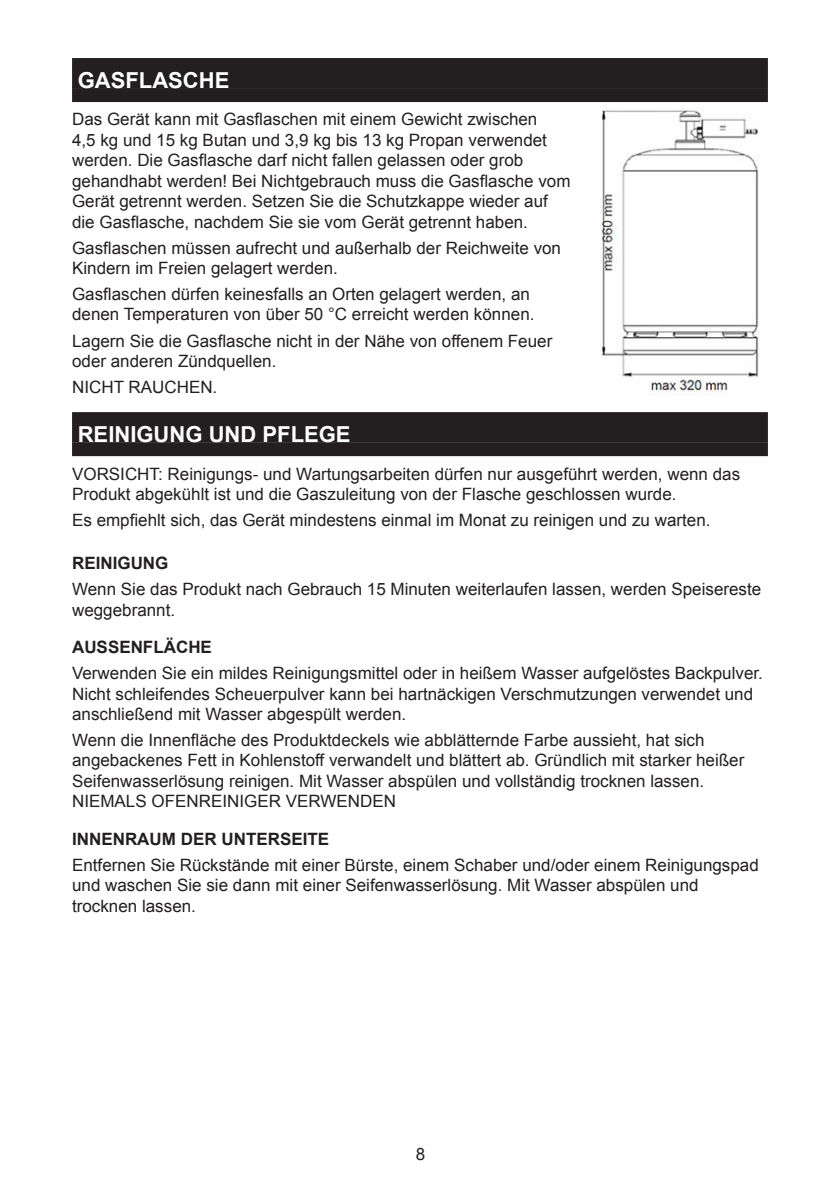
<style>
.page{position:relative;width:840px;height:1191px;background:#fff}
.page>*{position:absolute;margin:0;border:0;box-sizing:border-box;transform-origin:0 0}
.Overskrift{font:700 22px "Arial";color:#fff}
.Brødtekst{font:17px/20.4px "Arial";color:#231f20}
.Punktopstilling{font:17px "Arial";color:#231f20}
.Brødtekst_fed{font:700 17px "Arial";color:#231f20}
</style>
<div class="page">
<div style="left:72px;top:58px;width:695px;height:30px;background:#231f20"></div>
<div style="left:72px;top:88px;width:695px;height:14px;background:#231f20"></div>
<div style="left:72px;top:412px;width:695px;height:30px;background:#231f20"></div>
<div style="left:72px;top:442px;width:695px;height:14px;background:#231f20"></div>
<img style="left:601px;top:109px;width:158px;height:286px">
<p class="Overskrift" style="left:78px;top:66px;width:153px">GASFLASCHE</p>
<p class="Brødtekst" style="left:72px;top:109px;width:499px">Das Gerät kann mit Gasflaschen mit einem Gewicht zwischen<br>4,5 kg und 15 kg Butan und 3,9 kg bis 13 kg Propan verwendet werden. Die Gasflasche darf nicht fallen gelassen oder grob gehandhabt werden! Bei Nichtgebrauch muss die Gasflasche vom Gerät getrennt werden. Setzen Sie die Schutzkappe wieder auf die Gasflasche, nachdem Sie sie vom Gerät getrennt haben.</p>
<p class="Brødtekst" style="left:72px;top:238px;width:490px">Gasflaschen müssen aufrecht und außerhalb der Reichweite von<br>Kindern im Freien gelagert werden.</p>
<p class="Brødtekst" style="left:72px;top:284px;width:463px">Gasflaschen dürfen keinesfalls an Orten gelagert werden, an denen Temperaturen von über 50 °C erreicht werden können.</p>
<p class="Brødtekst" style="left:72px;top:330px;width:481px">Lagern Sie die Gasflasche nicht in der Nähe von offenem Feuer oder anderen Zündquellen.</p>
<p class="Brødtekst" style="left:72px;top:377px;width:147px">NICHT RAUCHEN.</p>
<p class="Overskrift" style="left:78px;top:420px;width:274px">REINIGUNG UND PFLEGE</p>
<p class="Brødtekst" style="left:72px;top:463px;width:669px">VORSICHT: Reinigungs- und Wartungsarbeiten dürfen nur ausgeführt werden, wenn das<br>Produkt abgekühlt ist und die Gaszuleitung von der Flasche geschlossen wurde.</p>
<p class="Punktopstilling" style="left:72px;top:509px;width:639px">Es empfiehlt sich, das Gerät mindestens einmal im Monat zu reinigen und zu warten.</p>
<p class="Brødtekst_fed" style="left:72px;top:552px;width:98px">REINIGUNG</p>
<p class="Brødtekst" style="left:72px;top:579px;width:690px">Wenn Sie das Produkt nach Gebrauch 15 Minuten weiterlaufen lassen, werden Speisereste weggebrannt.</p>
<p class="Brødtekst_fed" style="left:72px;top:636px;width:141px">AUSSENFLÄCHE</p>
<p class="Brødtekst" style="left:72px;top:663px;width:692px">Verwenden Sie ein mildes Reinigungsmittel oder in heißem Wasser aufgelöstes Backpulver.<br>Nicht schleifendes Scheuerpulver kann bei hartnäckigen Verschmutzungen verwendet und anschließend mit Wasser abgespült werden.</p>
<p class="Brødtekst" style="left:72px;top:730px;width:673px">Wenn die Innenfläche des Produktdeckels wie abblätternde Farbe aussieht, hat sich angebackenes Fett in Kohlenstoff verwandelt und blättert ab. Gründlich mit starker heißer Seifenwasserlösung reinigen. Mit Wasser abspülen und vollständig trocknen lassen.<br>NIEMALS OFENREINIGER VERWENDEN</p>
<p class="Brødtekst_fed" style="left:72px;top:827px;width:258px">INNENRAUM DER UNTERSEITE</p>
<p class="Brødtekst" style="left:72px;top:854px;width:687px">Entfernen Sie Rückstände mit einer Bürste, einem Schaber und/oder einem Reinigungspad und waschen Sie sie dann mit einer Seifenwasserlösung. Mit Wasser abspülen und trocknen lassen.</p>
<p class="Brødtekst" style="left:415px;top:1144px;width:11px">8</p>
</div>
